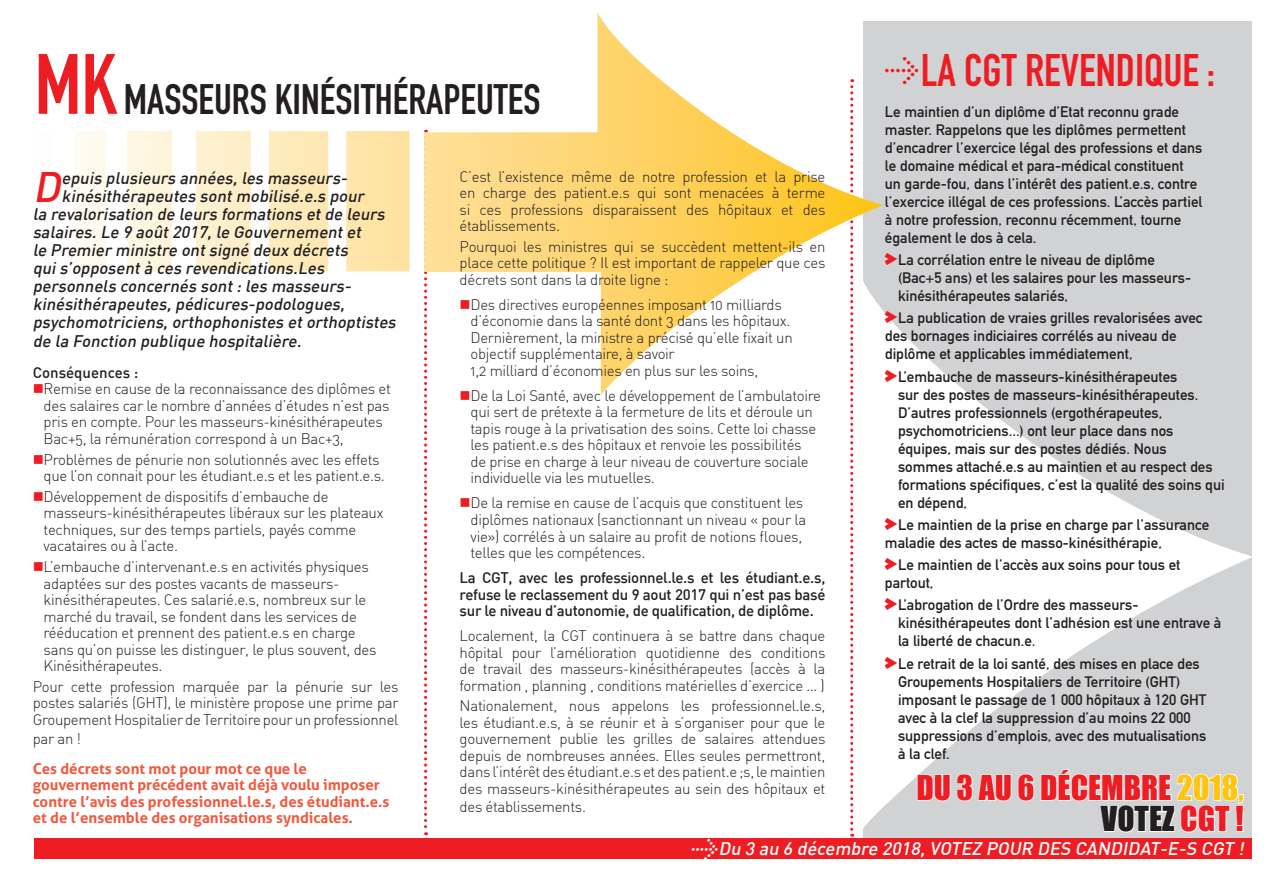
<style>
.page{position:relative;width:1276px;height:893px;background:#fff}
.page>*{position:absolute;margin:0;border:0;box-sizing:border-box;transform-origin:0 0}
.t1{font:700 45px "DIN Condensed";color:#ee1d23}
.t2{font:700 42px "DIN Condensed";color:#231f20}
.t3{font:italic 500 41.85px "DIN";color:#ee1d23}
.t4{font:31.5px/31.5px "Impact";color:#ee1d23;text-align:right}
.t5{font:italic 500 18px "DIN";color:#fff}
.t6{font:italic 500 16.5px "DIN";color:#231f20}
.t7{font:15px/16.5px "DIN Light Alternate";letter-spacing:-.02em;color:#231f20}
.t8{font:700 15px/18px "DIN Alternate";color:#231f20}
.t9{font:700 15px/16.5px "Aller";color:#f0593e}
.t10{font:500 15px/16.5px "DIN";letter-spacing:-.02em;color:#231f20;text-align:justify}
.t11{font:500 15px "DIN";color:#231f20}
.s1{font-family:"Arrowstfb";font-weight:400;color:#ee1d23}
.s2{color:#fec40e}
.s3{color:#231f20}
.s4{font-family:"Arrowstfb";font-weight:400;font-size:21px}
.s5{font-size:84px;color:#ee1d23}
.s6{color:#ee1d23}
</style>
<div class="page">
<div style="left:863px;top:22px;width:389px;height:817px;background:#d1d2d4"></div>
<svg style="left:853px;top:311px;width:399px;height:517px"></svg>
<svg style="left:424px;top:395px;width:3px;height:440px"></svg>
<svg style="left:916px;top:760px;width:329px;height:79px"></svg>
<div style="left:35px;top:839px;width:1217px;height:20px;background:#ee1d23"></div>
<svg style="left:850px;top:395px;width:3px;height:442px"></svg>
<svg style="left:75px;top:12px;width:808px;height:383px"></svg>
<svg style="left:470px;top:310px;width:15px;height:1px"></svg>
<h1 class="t1" style="left:885px;top:40px;width:332px"><sup>G</sup>LA CGT REVENDIQUE :</h1>
<p class="t8" style="left:885px;top:102px;width:319px">Le maintien d’un diplôme d’Etat reconnu grade master. Rappelons que les diplômes permettent d’encadrer l’exercice légal des professions et dans le domaine médical et para-médical constituent un garde-fou, dans l’intérêt des patient.e.s, contre l’exercice illégal de ces professions. L’accès partiel à notre profession, reconnu récemment, tourne également le dos à cela.</p>
<p class="t8" style="left:898px;top:250px;width:295px;text-indent:-13px"><span class="s1">p</span>La corrélation entre le niveau de diplôme (Bac+5 ans) et les salaires pour les masseurs&shy;kinésithérapeutes salariés,</p>
<p class="t8" style="left:885px;top:308px;width:319px"><span class="s1">p</span>La publication de vraies grilles revalorisées avec des bornages indiciaires corrélés au niveau de diplôme et applicables immédiatement,</p>
<p class="t8" style="left:898px;top:366px;width:328px;text-indent:-13px"><span class="s1">p</span>L’embauche de masseurs-kinésithérapeutes<br>sur des postes de masseurs-kinésithérapeutes.<br>D’autres professionnels (ergothérapeutes, psychomotriciens...) ont leur place dans nos équipes, mais sur des postes dédiés. Nous sommes attaché.e.s au maintien et au respect des formations spécifiques, c’est la qualité des soins qui en dépend,</p>
<p class="t8" style="left:885px;top:514px;width:326px"><span class="s1">p</span>Le maintien de la prise en charge par l’assurance maladie des actes de masso-kinésithérapie,</p>
<p class="t8" style="left:885px;top:555px;width:297px"><span class="s1">p</span>Le maintien de l’accès aux soins pour tous et partout,</p>
<p class="t8" style="left:898px;top:595px;width:325px;text-indent:-13px"><span class="s1">p</span>L’abrogation de l’Ordre des masseurs&shy;kinésithérapeutes dont l’adhésion est une entrave à la liberté de chacun.e.</p>
<p class="t8" style="left:898px;top:653px;width:310px;text-indent:-13px"><span class="s1">p</span>Le retrait de la loi santé, des mises en place des Groupements Hospitaliers de Territoire (GHT) imposant le passage de 1 000 hôpitaux à 120 GHT avec à la clef la suppression d’au moins 22 000 suppressions d’emplois, avec des mutualisations à la clef.</p>
<h3 class="t4" style="left:916px;top:771px;width:329px">DU 3 AU 6 DÉCEMBRE <span class="s2">2018,<br></span><span class="s3">VOTEZ</span> CGT !</h3>
<p class="t5" style="left:690px;top:837px;width:559px"><span class="s4">G</span>Du 3 au 6 décembre 2018,VOTEZ POUR DES CANDIDAT-E-S CGT !</p>
<h2 class="t2" style="left:35px;top:71px;width:507px"><span class="s5">MK</span> MASSEURS KINÉSITHÉRAPEUTES</h2>
<p class="t7" style="left:460px;top:168px;width:367px;text-align:justify">C’est l’existence même de notre profession et la prise en charge des patient.e.s qui sont menacées à terme si ces professions disparaissent des hôpitaux et des établissements.</p>
<p class="t7" style="left:460px;top:238px;width:367px;text-align:justify">Pourquoi les ministres qui se succèdent mettent-ils en place cette politique ? Il est important de rappeler que ces décrets sont dans la droite ligne :</p>
<p class="t7" style="left:470px;top:296px;width:324px;text-indent:-11px"><span class="s6">■</span>Des directives européennes imposant 10 milliards d’économie dans la santé dont 3 dans les hôpitaux.<br>Dernièrement, la ministre a précisé qu’elle fixait un objectif supplémentaire, à savoir<br>1,2 milliard d’économies en plus sur les soins,</p>
<p class="t7" style="left:470px;top:387px;width:352px;text-indent:-11px"><span class="s6">■</span>De la Loi Santé, avec le développement de l’ambulatoire qui sert de prétexte à la fermeture de lits et déroule un tapis rouge à la privatisation des soins. Cette loi chasse les patient.e.s des hôpitaux et renvoie les possibilités de prise en charge à leur niveau de couverture sociale individuelle via les mutuelles.</p>
<p class="t7" style="left:470px;top:495px;width:337px;text-indent:-11px"><span class="s6">■</span>De la remise en cause de l’acquis que constituent les diplômes nationaux (sanctionnant un niveau « pour la vie») corrélés à un salaire au profit de notions floues, telles que les compétences.</p>
<p class="t10" style="left:460px;top:569px;width:367px">La CGT, avec les professionnel.le.s et les étudiant.e.s, refuse le reclassement du 9 aout 2017 qui n’est pas basé sur le niveau d’autonomie, de qualification, de diplôme.</p>
<p class="t7" style="left:460px;top:627px;width:367px;text-align:justify">Localement, la CGT continuera à se battre dans chaque hôpital pour l’amélioration quotidienne des conditions de travail des masseurs-kinésithérapeutes (accès à la formation , planning , conditions matérielles d’exercice … )</p>
<p class="t7" style="left:460px;top:697px;width:367px;text-align:justify">Nationalement, nous appelons les professionnel.le.s, les étudiant.e.s, à se réunir et à s’organiser pour que le gouvernement publie les grilles de salaires attendues depuis de nombreuses années. Elles seules permettront, dans l’intérêt des étudiant.e.s et des patient.e ;s, le maintien des masseurs-kinésithérapeutes au sein des hôpitaux et</p>
<p class="t7" style="left:460px;top:798px;width:128px">des établissements.</p>
<h3 class="t3" style="left:33px;top:160px;width:38px">D</h3>
<p class="t6" style="left:62px;top:167px;width:291px">epuis plusieurs années,les masseurs-</p>
<p class="t6" style="left:62px;top:185px;width:307px">kinésithérapeutes sontmobilisé.e.s pour</p>
<p class="t6" style="left:33px;top:203px;width:357px">la revalorisation de leurs formations etde leurs</p>
<p class="t6" style="left:33px;top:221px;width:333px">salaires.Le 9 août2017,le Gouvernementet</p>
<p class="t6" style="left:33px;top:239px;width:320px">le Premier ministre ontsigné deux décrets</p>
<p class="t6" style="left:33px;top:257px;width:297px">quis’opposentà ces revendications.Les</p>
<p class="t6" style="left:33px;top:275px;width:323px">personnels concernés sont:les masseurs-</p>
<p class="t6" style="left:33px;top:293px;width:317px">kinésithérapeutes,pédicures-podologues,</p>
<p class="t6" style="left:33px;top:311px;width:368px">psychomotriciens,orthophonistes etorthoptistes</p>
<p class="t6" style="left:33px;top:331px;width:274px">de la Fonction publique hospitalière.</p>
<p class="t11" style="left:33px;top:363px;width:107px">Conséquences :</p>
<p class="t7" style="left:44px;top:381px;width:349px;text-indent:-11px"><span class="s6">■</span>Remise en cause de la reconnaissance des diplômes et des salaires car le nombre d’années d’études n’est pas pris en compte. Pour les masseurs-kinésithérapeutes Bac+5, la rémunération correspond à un Bac+3,</p>
<p class="t7" style="left:44px;top:451px;width:343px;text-indent:-11px"><span class="s6">■</span>Problèmes de pénurie non solutionnés avec les effets que l’on connait pour les étudiant.e.s et les patient.e.s.</p>
<p class="t7" style="left:44px;top:488px;width:341px;text-indent:-11px"><span class="s6">■</span>Développement de dispositifs d’embauche de masseurs-kinésithérapeutes libéraux sur les plateaux techniques, sur des temps partiels, payés comme vacataires ou à l’acte.</p>
<p class="t7" style="left:44px;top:558px;width:334px;text-indent:-11px"><span class="s6">■</span>L’embauche d’intervenant.e.s en activités physiques adaptées sur des postes vacants de masseurs&shy;kinésithérapeutes. Ces salarié.e.s, nombreux sur le marché du travail, se fondent dans les services de rééducation et prennent des patient.e.s en charge sans qu’on puisse les distinguer, le plus souvent, des Kinésithérapeutes.</p>
<p class="t7" style="left:33px;top:678px;width:367px;text-align:justify">Pour cette profession marquée par la pénurie sur les postes salariés (GHT), le ministère propose une prime par Groupement Hospitalier de Territoire pour un professionnel</p>
<p class="t7" style="left:33px;top:731px;width:50px">par an !</p>
<p class="t9" style="left:33px;top:760px;width:358px">Ces décrets sont mot pour mot ce que le gouvernement précédent avait déjà voulu imposer contre l’avis des professionnel.le.s, des étudiant.e.s et de l’ensemble des organisations syndicales.</p>
</div>
